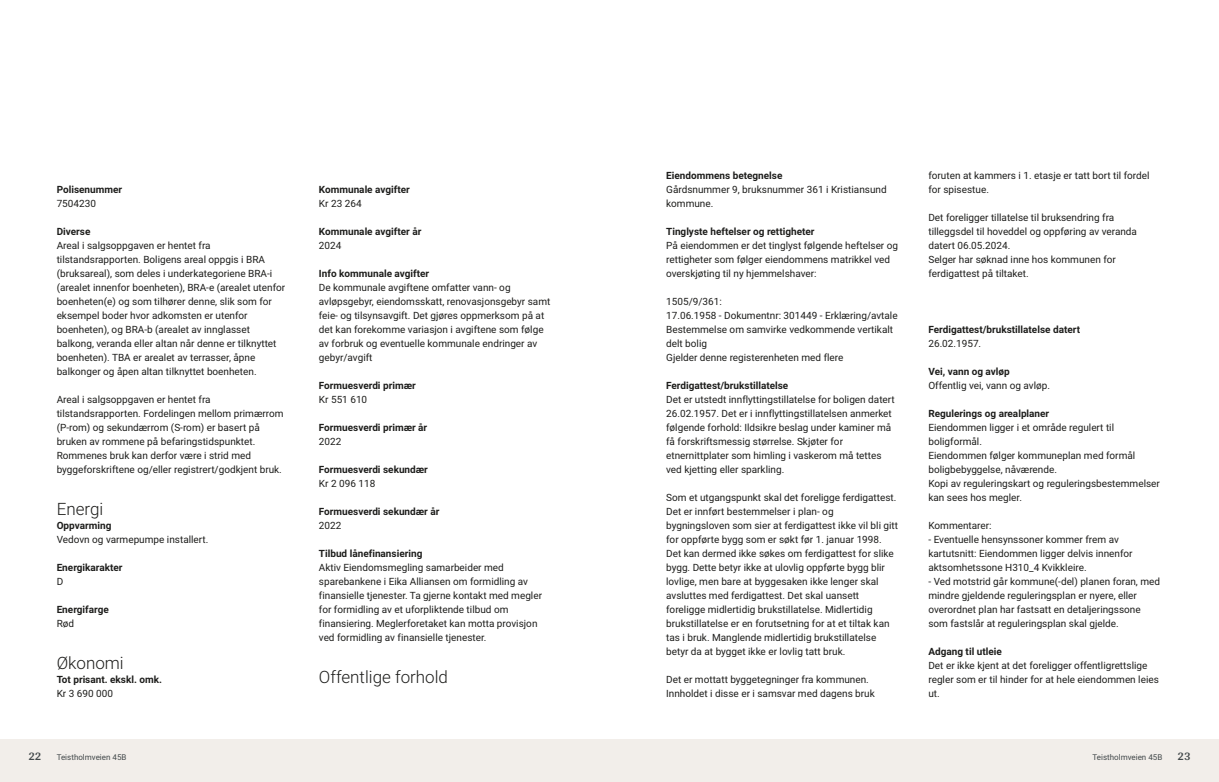
<style>
.page{position:relative;width:1219px;height:782px;background:#fff}
.page>*{position:absolute;margin:0;border:0;box-sizing:border-box;transform-origin:0 0}
.t1{font:300 17px "Roboto Vitec";color:#1d1d1b}
.t2{font:700 12px "Arya";color:#414749}
.t3{font:10px/14px "Roboto Vitec";color:#1d1d1b}
.t4{font:700 10px "Roboto Vitec";color:#1d1d1b}
.t5{font:8px "Roboto Vitec";color:#414749}
</style>
<div class="page">
<div style="left:0;top:739px;width:612px;height:42px;background:#f2eeea"></div>
<div style="left:607px;top:739px;width:612px;height:42px;background:#f2eeea"></div>
<p class="t4" style="left:57px;top:182px;width:67px">Polisenummer</p>
<p class="t3" style="left:57px;top:195px;width:41px">7504230</p>
<p class="t4" style="left:57px;top:224px;width:35px">Diverse</p>
<p class="t3" style="left:57px;top:237px;width:230px">Areal i salgsoppgaven er hentet fra tilstandsrapporten. Boligens areal oppgis i BRA (bruksareal), som deles i underkategoriene BRA‑i (arealet innenfor boenheten), BRA‑e (arealet utenfor boenheten(e) og som tilhører denne, slik som for eksempel boder hvor adkomsten er utenfor boenheten), og BRA‑b (arealet av innglasset balkong, veranda eller altan når denne er tilknyttet boenheten). TBA er arealet av terrasser, åpne balkonger og åpen altan tilknyttet boenheten.</p>
<p class="t3" style="left:57px;top:391px;width:228px">Areal i salgsoppgaven er hentet fra tilstandsrapporten. Fordelingen mellom primærrom (P‑rom) og sekundærrom (S‑rom) er basert på bruken av rommene på befaringstidspunktet.<br>Rommenes bruk kan derfor være i strid med byggeforskriftene og/eller registrert/godkjent bruk.</p>
<h1 class="t1" style="left:57px;top:496px;width:48px">Energi</h1>
<p class="t4" style="left:57px;top:518px;width:56px">Oppvarming</p>
<p class="t3" style="left:57px;top:531px;width:153px">Vedovn og varmepumpe installert.</p>
<p class="t4" style="left:57px;top:560px;width:67px">Energikarakter</p>
<p class="t3" style="left:57px;top:573px;width:8px">D</p>
<p class="t4" style="left:57px;top:602px;width:54px">Energifarge</p>
<p class="t3" style="left:57px;top:615px;width:19px">Rød</p>
<h1 class="t1" style="left:57px;top:650px;width:69px">Økonomi</h1>
<p class="t4" style="left:57px;top:672px;width:107px">Tot prisant. ekskl. omk.</p>
<p class="t3" style="left:57px;top:685px;width:58px">Kr 3 690 000</p>
<p class="t2" style="left:28px;top:749px;width:15px">22</p>
<p class="t5" style="left:57px;top:751px;width:71px">Teistholmveien 45B</p>
<p class="t4" style="left:319px;top:182px;width:92px">Kommunale avgifter</p>
<p class="t3" style="left:319px;top:195px;width:44px">Kr 23 264</p>
<p class="t4" style="left:319px;top:224px;width:104px">Kommunale avgifter år</p>
<p class="t3" style="left:319px;top:237px;width:24px">2024</p>
<p class="t4" style="left:319px;top:266px;width:112px">Info kommunale avgifter</p>
<p class="t3" style="left:319px;top:279px;width:233px">De kommunale avgiftene omfatter vann‑ og avløpsgebyr, eiendomsskatt, renovasjonsgebyr samt feie‑ og tilsynsavgift. Det gjøres oppmerksom på at det kan forekomme variasjon i avgiftene som følge av forbruk og eventuelle kommunale endringer av gebyr/avgift</p>
<p class="t4" style="left:319px;top:378px;width:98px">Formuesverdi primær</p>
<p class="t3" style="left:319px;top:391px;width:50px">Kr 551 610</p>
<p class="t4" style="left:319px;top:420px;width:110px">Formuesverdi primær år</p>
<p class="t3" style="left:319px;top:433px;width:24px">2022</p>
<p class="t4" style="left:319px;top:462px;width:111px">Formuesverdi sekundær</p>
<p class="t3" style="left:319px;top:475px;width:58px">Kr 2 096 118</p>
<p class="t4" style="left:319px;top:504px;width:122px">Formuesverdi sekundær år</p>
<p class="t3" style="left:319px;top:517px;width:24px">2022</p>
<p class="t4" style="left:319px;top:546px;width:105px">Tilbud lånefinansiering</p>
<p class="t3" style="left:319px;top:559px;width:225px">Aktiv Eiendomsmegling samarbeider med sparebankene i Eika Alliansen om formidling av finansielle tjenester. Ta gjerne kontakt med megler for formidling av et uforpliktende tilbud om finansiering. Meglerforetaket kan motta provisjon ved formidling av finansielle tjenester.</p>
<h1 class="t1" style="left:319px;top:664px;width:131px">Offentlige forhold</h1>
<p class="t4" style="left:666px;top:168px;width:118px">Eiendommens betegnelse</p>
<p class="t3" style="left:666px;top:181px;width:222px">Gårdsnummer 9, bruksnummer 361 i Kristiansund kommune.</p>
<p class="t4" style="left:666px;top:224px;width:150px">Tinglyste heftelser og rettigheter</p>
<p class="t3" style="left:666px;top:237px;width:233px">På eiendommen er det tinglyst følgende heftelser og rettigheter som følger eiendommens matrikkel ved overskjøting til ny hjemmelshaver:</p>
<p class="t3" style="left:666px;top:293px;width:233px">1505/9/361:<br>17.06.1958 ‑ Dokumentnr: 301449 ‑ Erklæring/avtale Bestemmelse om samvirke vedkommende vertikalt delt bolig<br>Gjelder denne registerenheten med flere</p>
<p class="t4" style="left:666px;top:378px;width:124px">Ferdigattest/brukstillatelse</p>
<p class="t3" style="left:666px;top:391px;width:230px">Det er utstedt innflyttingstillatelse for boligen datert 26.02.1957. Det er i innflyttingstillatelsen anmerket følgende forhold: Ildsikre beslag under kaminer må få forskriftsmessig størrelse. Skjøter for etnernittplater som himling i vaskerom må tettes ved kjetting eller sparkling.</p>
<p class="t3" style="left:666px;top:489px;width:233px">Som et utgangspunkt skal det foreligge ferdigattest.<br>Det er innført bestemmelser i plan‑ og bygningsloven som sier at ferdigattest ikke vil bli gitt for oppførte bygg som er søkt før 1. januar 1998.<br>Det kan dermed ikke søkes om ferdigattest for slike bygg. Dette betyr ikke at ulovlig oppførte bygg blir lovlige, men bare at byggesaken ikke lenger skal avsluttes med ferdigattest. Det skal uansett foreligge midlertidig brukstillatelse. Midlertidig brukstillatelse er en forutsetning for at et tiltak kan tas i bruk. Manglende midlertidig brukstillatelse betyr da at bygget ikke er lovlig tatt bruk.</p>
<p class="t3" style="left:666px;top:671px;width:210px">Det er mottatt byggetegninger fra kommunen.<br>Innholdet i disse er i samsvar med dagens bruk</p>
<p class="t3" style="left:928px;top:167px;width:223px">foruten at kammers i 1. etasje er tatt bort til fordel for spisestue.</p>
<p class="t3" style="left:928px;top:209px;width:210px">Det foreligger tillatelse til bruksendring fra tilleggsdel til hoveddel og oppføring av veranda datert 06.05.2024.<br>Selger har søknad inne hos kommunen for ferdigattest på tiltaket.</p>
<p class="t4" style="left:928px;top:322px;width:153px">Ferdigattest/brukstillatelse datert</p>
<p class="t3" style="left:928px;top:335px;width:54px">26.02.1957.</p>
<p class="t4" style="left:928px;top:364px;width:83px">Vei, vann og avløp</p>
<p class="t3" style="left:928px;top:377px;width:123px">Offentlig vei, vann og avløp.</p>
<p class="t4" style="left:928px;top:406px;width:122px">Regulerings og arealplaner</p>
<p class="t3" style="left:928px;top:419px;width:233px">Eiendommen ligger i et område regulert til boligformål.<br>Eiendommen følger kommuneplan med formål boligbebyggelse, nåværende.<br>Kopi av reguleringskart og reguleringsbestemmelser kan sees hos megler.</p>
<p class="t3" style="left:928px;top:517px;width:233px">Kommentarer:<br>‑ Eventuelle hensynssoner kommer frem av kartutsnitt: Eiendommen ligger delvis innenfor aktsomhetssone H310_4 Kvikkleire.<br>‑ Ved motstrid går kommune(‑del) planen foran, med mindre gjeldende reguleringsplan er nyere, eller overordnet plan har fastsatt en detaljeringssone som fastslår at reguleringsplan skal gjelde.</p>
<p class="t4" style="left:928px;top:644px;width:75px">Adgang til utleie</p>
<p class="t3" style="left:928px;top:657px;width:232px">Det er ikke kjent at det foreligger offentligrettslige regler som er til hinder for at hele eiendommen leies ut.</p>
<p class="t5" style="left:1092px;top:751px;width:71px">Teistholmveien 45B</p>
<p class="t2" style="left:1177px;top:749px;width:15px">23</p>
</div>
